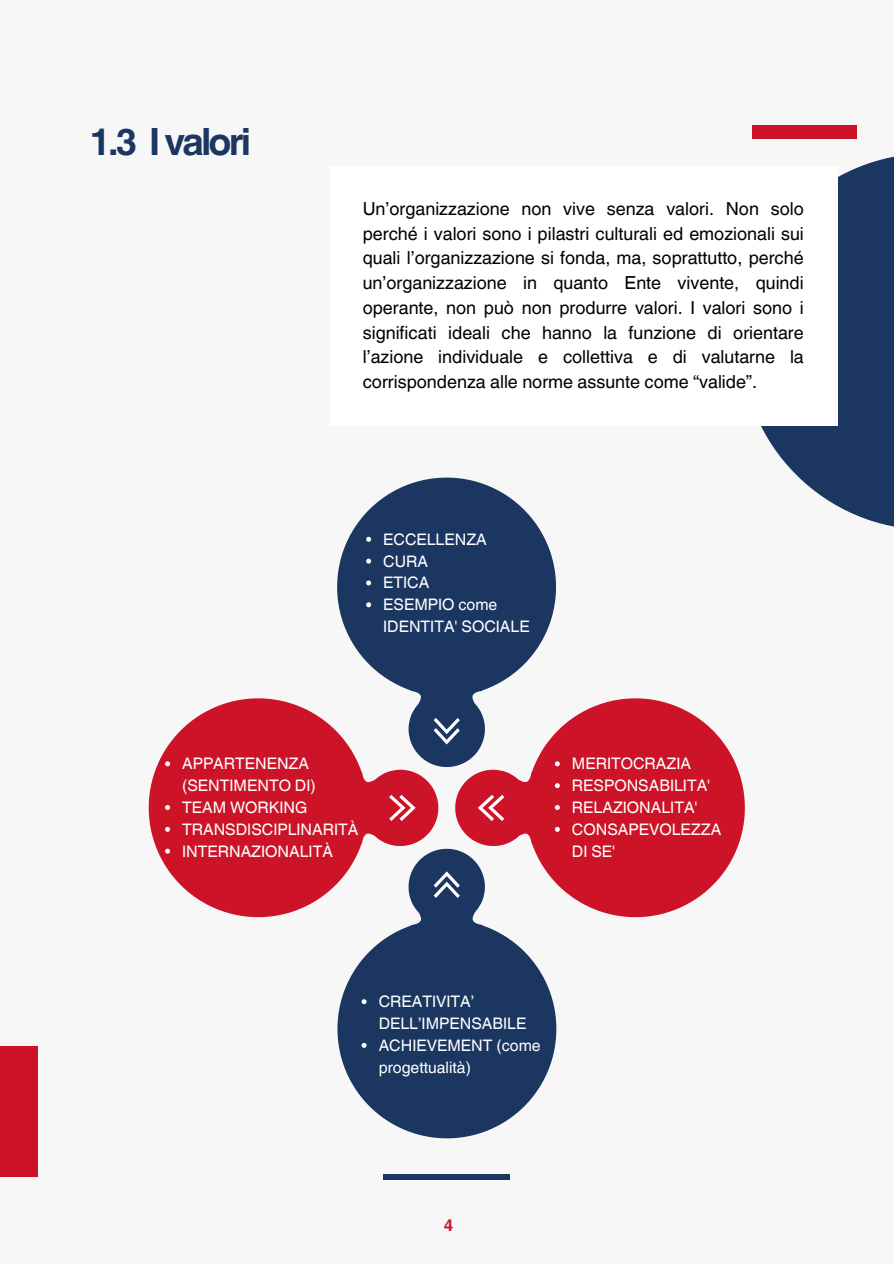
<style>
.page{position:relative;width:894px;height:1264px;background:#fff}
.page>*{position:absolute;margin:0;border:0;box-sizing:border-box;transform-origin:0 0}
.t1{font:700 37.5px "Helvetica World";letter-spacing:-.075em;color:#1a3661}
.t2{font:18px/24.8px "Helvetica World";color:#000;text-align:justify}
.t3{font:700 16.5px "Helvetica World";color:#cd1327}
.t4{font:15.9px/21.9px "Helvetica World";color:#fff}
</style>
<div class="page">
<div style="left:0;top:0;width:893px;height:1263px;background:#f8f7f7"></div>
<svg style="left:761px;top:157px;width:132px;height:370px;fill:#1a3661"></svg>
<div style="left:330px;top:166px;width:507px;height:259px;background:#fff"></div>
<div style="left:0;top:1046px;width:38px;height:130px;background:#cd1327"></div>
<svg style="left:149px;top:698px;width:289px;height:219px;fill:#cd1327"></svg>
<svg style="left:389px;top:794px;width:26px;height:27px"></svg>
<svg style="left:455px;top:698px;width:289px;height:219px;fill:#cd1327"></svg>
<svg style="left:477px;top:794px;width:27px;height:27px"></svg>
<svg style="left:337px;top:477px;width:219px;height:290px;fill:#1a3661"></svg>
<svg style="left:433px;top:718px;width:27px;height:26px"></svg>
<svg style="left:337px;top:848px;width:219px;height:290px;fill:#1a3661"></svg>
<svg style="left:433px;top:871px;width:27px;height:27px"></svg>
<svg style="left:366px;top:537px;width:5px;height:5px"></svg>
<svg style="left:366px;top:558px;width:5px;height:5px"></svg>
<svg style="left:366px;top:580px;width:5px;height:5px"></svg>
<svg style="left:366px;top:602px;width:5px;height:5px"></svg>
<svg style="left:554px;top:761px;width:5px;height:5px"></svg>
<svg style="left:554px;top:783px;width:5px;height:5px"></svg>
<svg style="left:554px;top:805px;width:5px;height:5px"></svg>
<svg style="left:554px;top:826px;width:5px;height:5px"></svg>
<svg style="left:165px;top:761px;width:5px;height:5px"></svg>
<svg style="left:165px;top:805px;width:5px;height:5px"></svg>
<svg style="left:165px;top:826px;width:5px;height:5px"></svg>
<svg style="left:165px;top:848px;width:5px;height:5px"></svg>
<svg style="left:361px;top:999px;width:5px;height:5px"></svg>
<svg style="left:361px;top:1042px;width:5px;height:5px"></svg>
<div style="left:383px;top:1174px;width:127px;height:5px;background:#1a3661"></div>
<div style="left:751px;top:125px;width:105px;height:13px;background:#cd1327"></div>
<h2 class="t1" style="left:89px;top:111px;width:163px">1.3 I valori</h2>
<h1 class="t2" style="left:362px;top:196px;width:442px">Un’organizzazione non vive senza valori. Non solo perché i valori sono i pilastri culturali ed emozionali sui quali l’organizzazione si fonda, ma, soprattutto, perché un’organizzazione in quanto Ente vivente, quindi operante, non può non produrre valori. I valori sono i significati ideali che hanno la funzione di orientare l’azione individuale e collettiva e di valutarne la corrispondenza alle norme assunte come “valide”.</h1>
<p class="t4" style="left:383px;top:528px;width:105px">ECCELLENZA</p>
<p class="t4" style="left:383px;top:550px;width:46px">CURA</p>
<p class="t4" style="left:383px;top:572px;width:48px">ETICA</p>
<p class="t4" style="left:383px;top:594px;width:148px">ESEMPIO come<br>IDENTITA' SOCIALE</p>
<p class="t4" style="left:182px;top:752px;width:135px">APPARTENENZA (SENTIMENTO DI)</p>
<p class="t4" style="left:182px;top:796px;width:127px">TEAM WORKING</p>
<p class="t4" style="left:182px;top:818px;width:178px">TRANSDISCIPLINARITÀ</p>
<p class="t4" style="left:182px;top:840px;width:152px">INTERNAZIONALITÀ</p>
<p class="t4" style="left:571px;top:752px;width:121px">MERITOCRAZIA</p>
<p class="t4" style="left:571px;top:774px;width:140px">RESPONSABILITA'</p>
<p class="t4" style="left:571px;top:796px;width:127px">RELAZIONALITA'</p>
<p class="t4" style="left:571px;top:818px;width:151px">CONSAPEVOLEZZA<br>DI SE'</p>
<p class="t4" style="left:378px;top:990px;width:149px">CREATIVITA’<br>DELL’IMPENSABILE</p>
<p class="t4" style="left:378px;top:1034px;width:163px">ACHIEVEMENT (come progettualità)</p>
<p class="t3" style="left:443px;top:1211px;width:11px">4</p>
</div>
